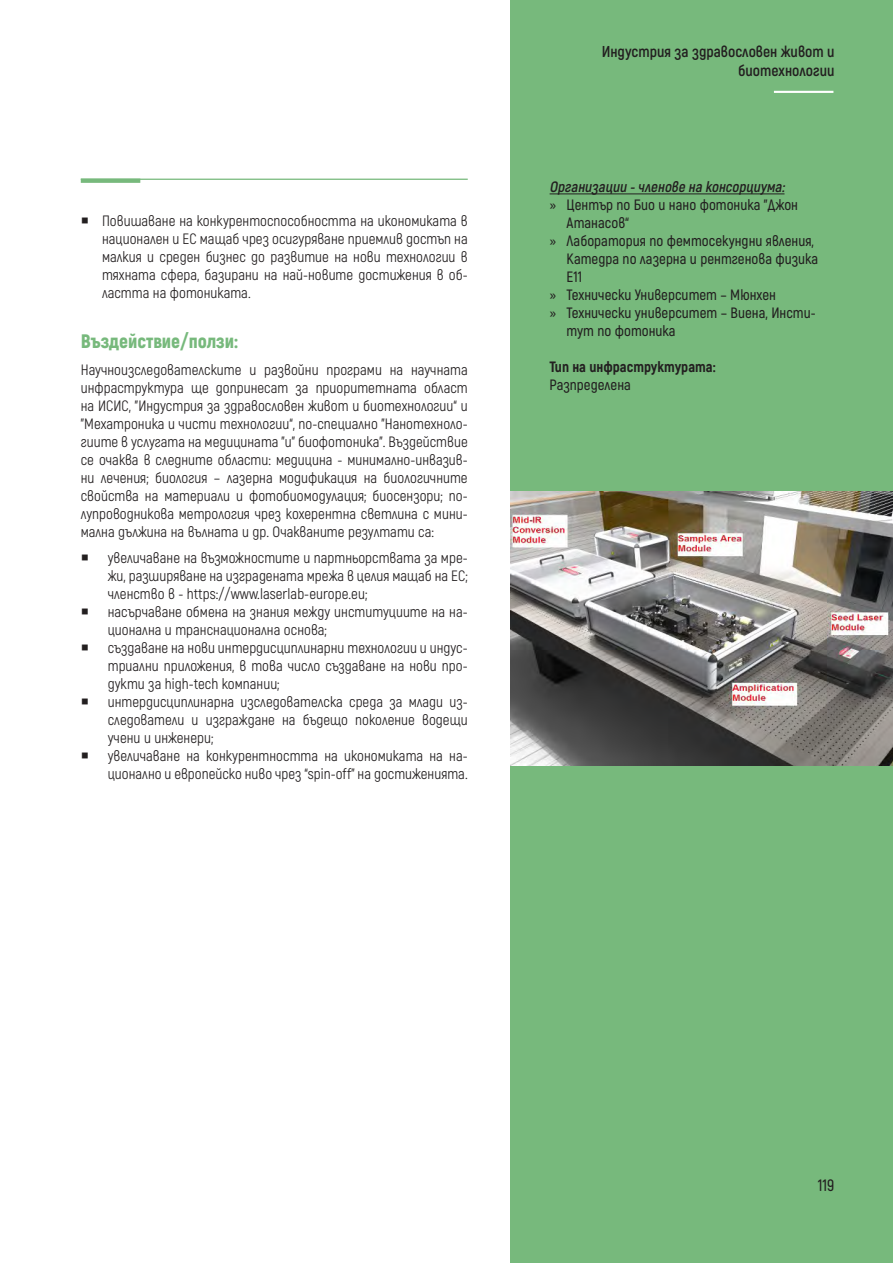
<style>
.page{position:relative;width:893px;height:1263px;background:#fff}
.page>*{position:absolute;margin:0;border:0;box-sizing:border-box;transform-origin:0 0}
.t1{font:900 19.5px "Akrobat";color:#77b97c}
.t2{font:600 16.5px "Akrobat";color:#231f20}
.t3{font:700 15.75px/18.9px "Akrobat";color:#231f20;text-align:right}
.t4{font:15px/18px "Akrobat";color:#231f20;text-align:justify}
.t5{font:600 15px/18px "Akrobat";color:#231f20}
.t6{font:italic 700 15px "Akrobat";color:#231f20}
.t7{font:800 15px "Akrobat";color:#231f20}
</style>
<div class="page">
<div style="left:510px;top:0;width:383px;height:1263px;background:#77b97c"></div>
<hr style="left:81px;top:179px;width:387px;height:1px;background:#77b97c">
<svg style="left:81px;top:180px;width:59px;height:3px"></svg>
<hr style="left:550px;top:194px;width:234px;height:1px;background:#231f20">
<hr style="left:774px;top:91px;width:59px;height:2px;background:#fff">
<img style="left:510px;top:492px;width:383px;height:273px">
<p class="t4" style="left:102px;top:212px;width:367px">Повишаване на конкурентоспособността на икономиката в национален и ЕС мащаб чрез осигуряване приемлив достъп на малкия и среден бизнес до развитие на нови технологии в тяхната сфера, базирани на най-новите достижения в об&shy;ластта на фотониката.</p>
<p class="t1" style="left:81px;top:329px;width:159px">Въздействие/ползи:</p>
<p class="t4" style="left:81px;top:360px;width:388px">Научноизследователските и развойни програми на научната инфраструктура ще допринесат за приоритетната област на ИСИС, "Индустрия за здравословен живот и биотехнологии“ и "Мехатроника и чисти технологии“, по-специално "Нанотехноло&shy;гиите в услугата на медицината "и" биофотоника". Въздействие се очаква в следните области: медицина - минимално-инвазив&shy;ни лечения; биология – лазерна модификация на биологичните свойства на материали и фотобиомодулация; биосензори; по&shy;лупроводникова метрология чрез кохерентна светлина с мини&shy;мална дължина на вълната и др. Очакваните резултати са:</p>
<p class="t4" style="left:108px;top:549px;width:361px">увеличаване на възможностите и партньорствата за мре&shy;жи, разширяване на изградената мрежа в целия мащаб на ЕС; членство в - https://www.laserlab-europe.eu;</p>
<p class="t4" style="left:108px;top:603px;width:361px">насърчаване обмена на знания между институциите на на&shy;ционална и транснационална основа;</p>
<p class="t4" style="left:108px;top:639px;width:361px">създаване на нови интердисциплинарни технологии и индус&shy;триални приложения, в това число създаване на нови про&shy;дукти за high-tech компании;</p>
<p class="t4" style="left:108px;top:693px;width:361px">интердисциплинарна изследователска среда за млади из&shy;следователи и изграждане на бъдещо поколение водещи учени и инженери;</p>
<p class="t4" style="left:108px;top:747px;width:361px">увеличаване на конкурентността на икономиката на на&shy;ционално и европейско ниво чрез “spin-off” на достиженията.</p>
<p class="t3" style="left:602px;top:42px;width:234px">Индустрия за здравословен живот и биотехнологии</p>
<p class="t6" style="left:550px;top:178px;width:240px">Организации -членове на консорциума:</p>
<p class="t5" style="left:567px;top:196px;width:233px;text-indent:-17px">» Център по Био и нано фотоника "Джон<br>Атанасов“</p>
<p class="t5" style="left:567px;top:232px;width:253px;text-indent:-17px">» Лаборатория по фемтосекундни явления,<br>Катедра по лазерна и рентгенова физика<br>E11</p>
<p class="t5" style="left:550px;top:286px;width:228px">» Технически Университет – Мюнхен</p>
<p class="t5" style="left:567px;top:304px;width:250px;text-indent:-17px">» Технически университет – Виена, Инсти&shy;тут по фотоника</p>
<p class="t7" style="left:550px;top:358px;width:168px">Тип на инфраструктурата:</p>
<p class="t5" style="left:550px;top:376px;width:83px">Разпределена</p>
<p class="t2" style="left:818px;top:1175px;width:18px">119</p>
</div>
